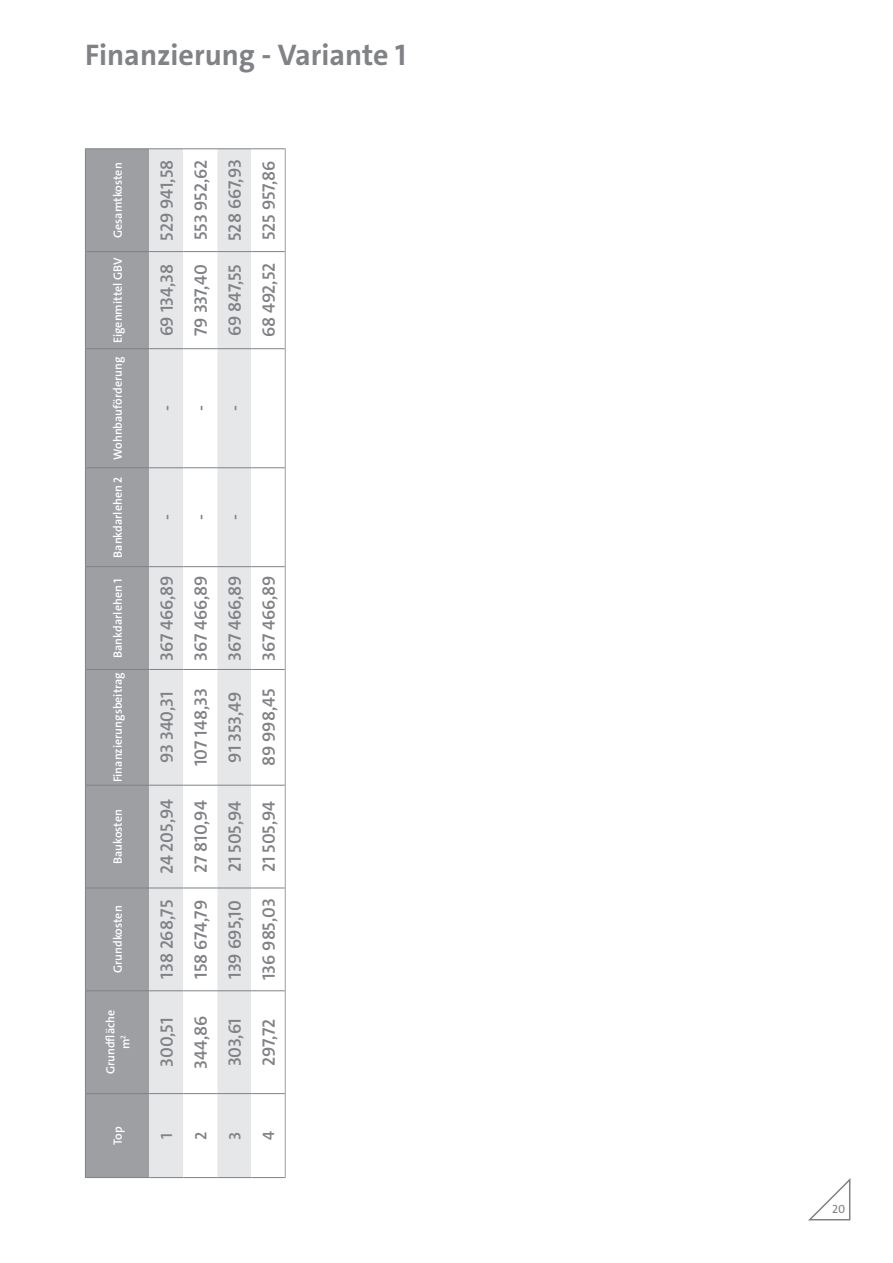
<style>
.page{position:relative;width:893px;height:1263px;background:#fff}
.page>*{position:absolute;margin:0;border:0;box-sizing:border-box;transform-origin:0 0}
.t1{font:700 30px "The Sans";color:#808285}
.t2{font:600 18px "The Sans";color:#808285}
.t3{font:600 16.5px "The Sans";color:#808285}
.t4{font:600 12px/15px "The Sans";color:#fff;text-align:center}
.t5{font:12px "The Sans";color:#808285}
</style>
<div class="page">
<svg style="left:808px;top:1178px;width:43px;height:43px"></svg>
<div style="left:86px;top:149px;width:63px;height:1028px;background:#9d9fa2"></div>
<div style="left:149px;top:149px;width:34px;height:1028px;background:#e6e7e9"></div>
<svg style="left:183px;top:149px;width:102px;height:1028px"></svg>
<hr style="left:85px;top:1093px;width:1px;height:85px;background:#808285">
<hr style="left:86px;top:1177px;width:63px;height:1px;background:#808285">
<hr style="left:85px;top:991px;width:1px;height:102px;background:#808285">
<hr style="left:86px;top:1093px;width:63px;height:1px;background:#808285">
<hr style="left:85px;top:888px;width:1px;height:103px;background:#808285">
<hr style="left:86px;top:990px;width:63px;height:1px;background:#808285">
<hr style="left:85px;top:785px;width:1px;height:103px;background:#808285">
<hr style="left:86px;top:888px;width:63px;height:1px;background:#808285">
<hr style="left:85px;top:669px;width:1px;height:116px;background:#808285">
<hr style="left:86px;top:785px;width:63px;height:1px;background:#808285">
<hr style="left:85px;top:567px;width:1px;height:102px;background:#808285">
<hr style="left:86px;top:669px;width:63px;height:1px;background:#808285">
<hr style="left:85px;top:468px;width:1px;height:99px;background:#808285">
<hr style="left:86px;top:566px;width:63px;height:1px;background:#808285">
<hr style="left:85px;top:349px;width:1px;height:119px;background:#808285">
<hr style="left:86px;top:467px;width:63px;height:1px;background:#808285">
<hr style="left:85px;top:252px;width:1px;height:97px;background:#808285">
<hr style="left:86px;top:348px;width:63px;height:1px;background:#808285">
<hr style="left:85px;top:148px;width:1px;height:104px;background:#808285">
<hr style="left:86px;top:251px;width:63px;height:1px;background:#808285">
<hr style="left:86px;top:148px;width:63px;height:1px;background:#808285">
<hr style="left:149px;top:1177px;width:34px;height:1px;background:#808285">
<hr style="left:149px;top:1093px;width:34px;height:1px;background:#808285">
<hr style="left:149px;top:990px;width:34px;height:1px;background:#808285">
<hr style="left:149px;top:888px;width:34px;height:1px;background:#808285">
<hr style="left:149px;top:785px;width:34px;height:1px;background:#808285">
<hr style="left:149px;top:669px;width:34px;height:1px;background:#808285">
<hr style="left:149px;top:566px;width:34px;height:1px;background:#808285">
<hr style="left:149px;top:467px;width:34px;height:1px;background:#808285">
<hr style="left:149px;top:348px;width:34px;height:1px;background:#808285">
<hr style="left:149px;top:251px;width:34px;height:1px;background:#808285">
<hr style="left:149px;top:148px;width:34px;height:1px;background:#808285">
<hr style="left:183px;top:1177px;width:34px;height:1px;background:#808285">
<hr style="left:183px;top:1093px;width:34px;height:1px;background:#808285">
<hr style="left:183px;top:990px;width:34px;height:1px;background:#808285">
<hr style="left:183px;top:888px;width:34px;height:1px;background:#808285">
<hr style="left:183px;top:785px;width:34px;height:1px;background:#808285">
<hr style="left:183px;top:669px;width:34px;height:1px;background:#808285">
<hr style="left:183px;top:566px;width:34px;height:1px;background:#808285">
<hr style="left:183px;top:467px;width:34px;height:1px;background:#808285">
<hr style="left:183px;top:348px;width:34px;height:1px;background:#808285">
<hr style="left:183px;top:251px;width:34px;height:1px;background:#808285">
<hr style="left:183px;top:148px;width:34px;height:1px;background:#808285">
<hr style="left:217px;top:1177px;width:34px;height:1px;background:#808285">
<hr style="left:217px;top:1093px;width:34px;height:1px;background:#808285">
<hr style="left:217px;top:990px;width:34px;height:1px;background:#808285">
<hr style="left:217px;top:888px;width:34px;height:1px;background:#808285">
<hr style="left:217px;top:785px;width:34px;height:1px;background:#808285">
<hr style="left:217px;top:669px;width:34px;height:1px;background:#808285">
<hr style="left:217px;top:566px;width:34px;height:1px;background:#808285">
<hr style="left:217px;top:467px;width:34px;height:1px;background:#808285">
<hr style="left:217px;top:348px;width:34px;height:1px;background:#808285">
<hr style="left:217px;top:251px;width:34px;height:1px;background:#808285">
<hr style="left:217px;top:148px;width:34px;height:1px;background:#808285">
<hr style="left:251px;top:1177px;width:34px;height:1px;background:#808285">
<hr style="left:251px;top:1093px;width:34px;height:1px;background:#808285">
<hr style="left:251px;top:990px;width:34px;height:1px;background:#808285">
<hr style="left:251px;top:888px;width:34px;height:1px;background:#808285">
<hr style="left:251px;top:785px;width:34px;height:1px;background:#808285">
<hr style="left:251px;top:669px;width:34px;height:1px;background:#808285">
<hr style="left:251px;top:566px;width:34px;height:1px;background:#808285">
<hr style="left:251px;top:467px;width:34px;height:1px;background:#808285">
<hr style="left:251px;top:348px;width:34px;height:1px;background:#808285">
<hr style="left:251px;top:251px;width:34px;height:1px;background:#808285">
<hr style="left:251px;top:148px;width:34px;height:1px;background:#808285">
<hr style="left:285px;top:1093px;width:1px;height:85px;background:#9d9fa2">
<hr style="left:285px;top:888px;width:1px;height:103px;background:#9d9fa2">
<hr style="left:285px;top:785px;width:1px;height:103px;background:#9d9fa2">
<hr style="left:285px;top:669px;width:1px;height:116px;background:#9d9fa2">
<hr style="left:285px;top:567px;width:1px;height:102px;background:#9d9fa2">
<hr style="left:285px;top:468px;width:1px;height:99px;background:#9d9fa2">
<hr style="left:285px;top:349px;width:1px;height:119px;background:#9d9fa2">
<hr style="left:285px;top:252px;width:1px;height:97px;background:#9d9fa2">
<hr style="left:285px;top:148px;width:1px;height:104px;background:#9d9fa2">
<hr style="left:285px;top:991px;width:1px;height:102px;background:#9d9fa2">
<p class="t1" style="left:85px;top:35px;width:323px">Finanzierung - Variante 1</p>
<p class="t4" style="left:110px;top:238px;width:77px;rotate:-90deg">Gesamtkosten</p>
<p class="t4" style="left:110px;top:343px;width:88px;rotate:-90deg">Eigenmittel GBV</p>
<p class="t4" style="left:110px;top:460px;width:105px;rotate:-90deg">Wohnbauförderung</p>
<p class="t4" style="left:110px;top:558px;width:83px;rotate:-90deg">Bankdarlehen 2</p>
<p class="t4" style="left:110px;top:658px;width:81px;rotate:-90deg">Bankdarlehen 1</p>
<p class="t4" style="left:110px;top:782px;width:112px;rotate:-90deg">Finanzierungsbeitrag</p>
<p class="t4" style="left:110px;top:864px;width:56px;rotate:-90deg">Baukosten</p>
<p class="t4" style="left:110px;top:973px;width:69px;rotate:-90deg">Grundkosten</p>
<p class="t4" style="left:103px;top:1074px;width:66px;rotate:-90deg">Grundfläche m<sup>2</sup></p>
<p class="t4" style="left:110px;top:1145px;width:20px;rotate:-90deg">Top</p>
<p class="t2" style="left:155px;top:241px;width:82px;rotate:-90deg">529 941,58</p>
<p class="t2" style="left:155px;top:336px;width:74px;rotate:-90deg">69 134,38</p>
<p class="t2" style="left:189px;top:240px;width:82px;rotate:-90deg">553 952,62</p>
<p class="t2" style="left:189px;top:336px;width:73px;rotate:-90deg">79 337,40</p>
<p class="t2" style="left:223px;top:241px;width:82px;rotate:-90deg">528 667,93</p>
<p class="t2" style="left:223px;top:336px;width:73px;rotate:-90deg">69 847,55</p>
<p class="t2" style="left:257px;top:240px;width:81px;rotate:-90deg">525 957,86</p>
<p class="t2" style="left:257px;top:337px;width:76px;rotate:-90deg">68 492,52</p>
<p class="t2" style="left:155px;top:411px;width:7px;rotate:-90deg">-</p>
<p class="t2" style="left:189px;top:411px;width:7px;rotate:-90deg">-</p>
<p class="t2" style="left:223px;top:411px;width:7px;rotate:-90deg">-</p>
<p class="t2" style="left:155px;top:520px;width:7px;rotate:-90deg">-</p>
<p class="t2" style="left:189px;top:520px;width:7px;rotate:-90deg">-</p>
<p class="t2" style="left:223px;top:520px;width:7px;rotate:-90deg">-</p>
<p class="t2" style="left:155px;top:661px;width:87px;rotate:-90deg">367 466,89</p>
<p class="t2" style="left:155px;top:763px;width:72px;rotate:-90deg">93 340,31</p>
<p class="t2" style="left:155px;top:874px;width:77px;rotate:-90deg">24 205,94</p>
<p class="t2" style="left:155px;top:979px;width:80px;rotate:-90deg">138 268,75</p>
<p class="t2" style="left:155px;top:1066px;width:50px;rotate:-90deg">300,51</p>
<p class="t2" style="left:189px;top:661px;width:87px;rotate:-90deg">367 466,89</p>
<p class="t2" style="left:189px;top:766px;width:79px;rotate:-90deg">107 148,33</p>
<p class="t2" style="left:189px;top:873px;width:74px;rotate:-90deg">27 810,94</p>
<p class="t2" style="left:189px;top:979px;width:80px;rotate:-90deg">158 674,79</p>
<p class="t2" style="left:189px;top:1069px;width:54px;rotate:-90deg">344,86</p>
<p class="t2" style="left:223px;top:661px;width:87px;rotate:-90deg">367 466,89</p>
<p class="t2" style="left:223px;top:763px;width:72px;rotate:-90deg">91 353,49</p>
<p class="t2" style="left:223px;top:872px;width:73px;rotate:-90deg">21 505,94</p>
<p class="t2" style="left:223px;top:979px;width:80px;rotate:-90deg">139 695,10</p>
<p class="t2" style="left:223px;top:1066px;width:50px;rotate:-90deg">303,61</p>
<p class="t2" style="left:257px;top:661px;width:87px;rotate:-90deg">367 466,89</p>
<p class="t2" style="left:257px;top:766px;width:79px;rotate:-90deg">89 998,45</p>
<p class="t2" style="left:257px;top:872px;width:73px;rotate:-90deg">21 505,94</p>
<p class="t2" style="left:257px;top:980px;width:83px;rotate:-90deg">136 985,03</p>
<p class="t2" style="left:257px;top:1065px;width:48px;rotate:-90deg">297,72</p>
<p class="t3" style="left:156px;top:1138px;width:8px;rotate:-90deg">1</p>
<p class="t3" style="left:190px;top:1140px;width:10px;rotate:-90deg">2</p>
<p class="t3" style="left:224px;top:1139px;width:9px;rotate:-90deg">3</p>
<p class="t3" style="left:258px;top:1140px;width:11px;rotate:-90deg">4</p>
<p class="t5" style="left:832px;top:1201px;width:15px">20</p>
</div>
